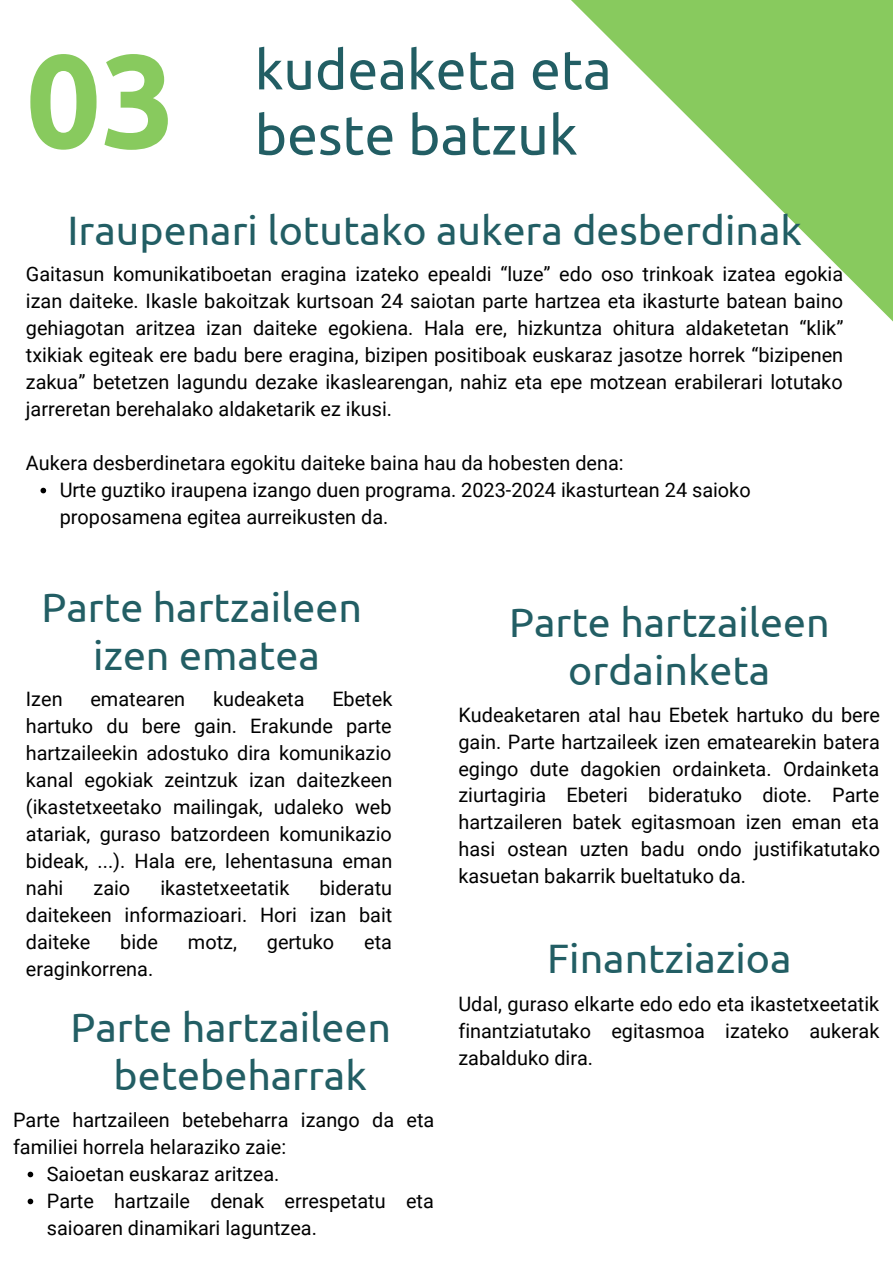
<style>
.page{position:relative;width:893px;height:1264px;background:#fff}
.page>*{position:absolute;margin:0;border:0;box-sizing:border-box;transform-origin:0 0}
.t1{font:700 132.3px "Ubuntu";color:#88ca5e}
.t2{font:55.05px "Ubuntu";color:#225e64}
.t3{font:41.1px/48.3px "Ubuntu";color:#225e64;text-align:center}
.t4{font:19.8px/27px "Roboto";color:#000;text-align:justify}
</style>
<div class="page">
<svg style="left:571px;top:0;width:103px;height:103px"></svg>
<svg style="left:674px;top:0;width:218px;height:321px;fill:#88ca5e"></svg>
<svg style="left:40px;top:488px;width:6px;height:5px"></svg>
<svg style="left:28px;top:1171px;width:5px;height:6px"></svg>
<svg style="left:28px;top:1198px;width:5px;height:6px"></svg>
<p class="t1" style="left:26px;top:24px;width:152px">03</p>
<p class="t2" style="left:255px;top:38px;width:358px">kudeaketa eta</p>
<p class="t2" style="left:255px;top:103px;width:324px">beste batzuk</p>
<p class="t3" style="left:68px;top:205px;width:736px">Iraupenari lotutako aukera desberdinak</p>
<p class="t4" style="left:26px;top:260px;width:819px">Gaitasun komunikatiboetan eragina izateko epealdi “luze” edo oso trinkoak izatea egokia izan daiteke. Ikasle bakoitzak kurtsoan 24 saiotan parte hartzea eta ikasturte batean baino gehiagotan aritzea izan daiteke egokiena. Hala ere, hizkuntza ohitura aldaketetan “klik” txikiak egiteak ere badu bere eragina, bizipen positiboak euskaraz jasotze horrek “bizipenen zakua” betetzen lagundu dezake ikaslearengan, nahiz eta epe motzean erabilerari lotutako jarreretan berehalako aldaketarik ez ikusi.</p>
<p class="t4" style="left:26px;top:449px;width:599px">Aukera desberdinetara egokitu daiteke baina hau da hobesten dena:</p>
<p class="t4" style="left:60px;top:476px;width:692px">Urte guztiko iraupena izango duen programa. 2023-2024 ikasturtean 24 saioko proposamena egitea aurreikusten da.</p>
<p class="t3" style="left:42px;top:582px;width:322px">Parte hartzaileen</p>
<p class="t3" style="left:93px;top:630px;width:228px">izen ematea</p>
<p class="t4" style="left:26px;top:686px;width:38px">Izen</p>
<p class="t4" style="left:90px;top:686px;width:96px">ematearen</p>
<p class="t4" style="left:213px;top:686px;width:93px">kudeaketa</p>
<p class="t4" style="left:26px;top:686px;width:368px;text-indent:306px">Ebetek hartuko du bere gain. Erakunde parte hartzaileekin adostuko dira komunikazio kanal egokiak zeintzuk izan daitezkeen (ikastetxeetako mailingak, udaleko web atariak, guraso batzordeen komunikazio bideak, ...). Hala ere, lehentasuna eman nahi</p>
<p class="t4" style="left:26px;top:875px;width:368px;text-indent:293px">bideratu daitekeen informazioari. Hori izan bait daiteke</p>
<p class="t4" style="left:93px;top:875px;width:38px">zaio</p>
<p class="t4" style="left:160px;top:875px;width:130px">ikastetxeetatik</p>
<p class="t4" style="left:120px;top:929px;width:39px">bide</p>
<p class="t4" style="left:188px;top:929px;width:50px">motz,</p>
<p class="t4" style="left:267px;top:929px;width:69px">gertuko</p>
<p class="t4" style="left:364px;top:929px;width:29px">eta</p>
<p class="t4" style="left:26px;top:956px;width:129px">eraginkorrena.</p>
<p class="t3" style="left:70px;top:1002px;width:322px">Parte hartzaileen</p>
<p class="t3" style="left:113px;top:1050px;width:255px">betebeharrak</p>
<p class="t4" style="left:13px;top:1106px;width:423px">Parte hartzaileen betebeharra izango da eta familiei horrela helaraziko zaie:</p>
<p class="t4" style="left:47px;top:1160px;width:234px">Saioetan euskaraz aritzea.</p>
<p class="t4" style="left:47px;top:1187px;width:388px">Parte hartzaile denak errespetatu eta saioaren dinamikari laguntzea.</p>
<p class="t3" style="left:509px;top:597px;width:322px">Parte hartzaileen ordainketa</p>
<p class="t4" style="left:458px;top:701px;width:423px">Kudeaketaren atal hau Ebetek hartuko du bere gain. Parte hartzaileek izen ematearekin batera egingo dute dagokien ordainketa. Ordainketa ziurtagiria Ebeteri bideratuko diote. Parte hartzaileren batek egitasmoan izen eman eta hasi ostean uzten badu ondo justifikatutako kasuetan bakarrik bueltatuko da.</p>
<p class="t3" style="left:547px;top:933px;width:246px">Finantziazioa</p>
<p class="t4" style="left:458px;top:990px;width:422px">Udal, guraso elkarte edo edo eta ikastetxeetatik finantziatutako egitasmoa izateko aukerak zabalduko dira.</p>
</div>
